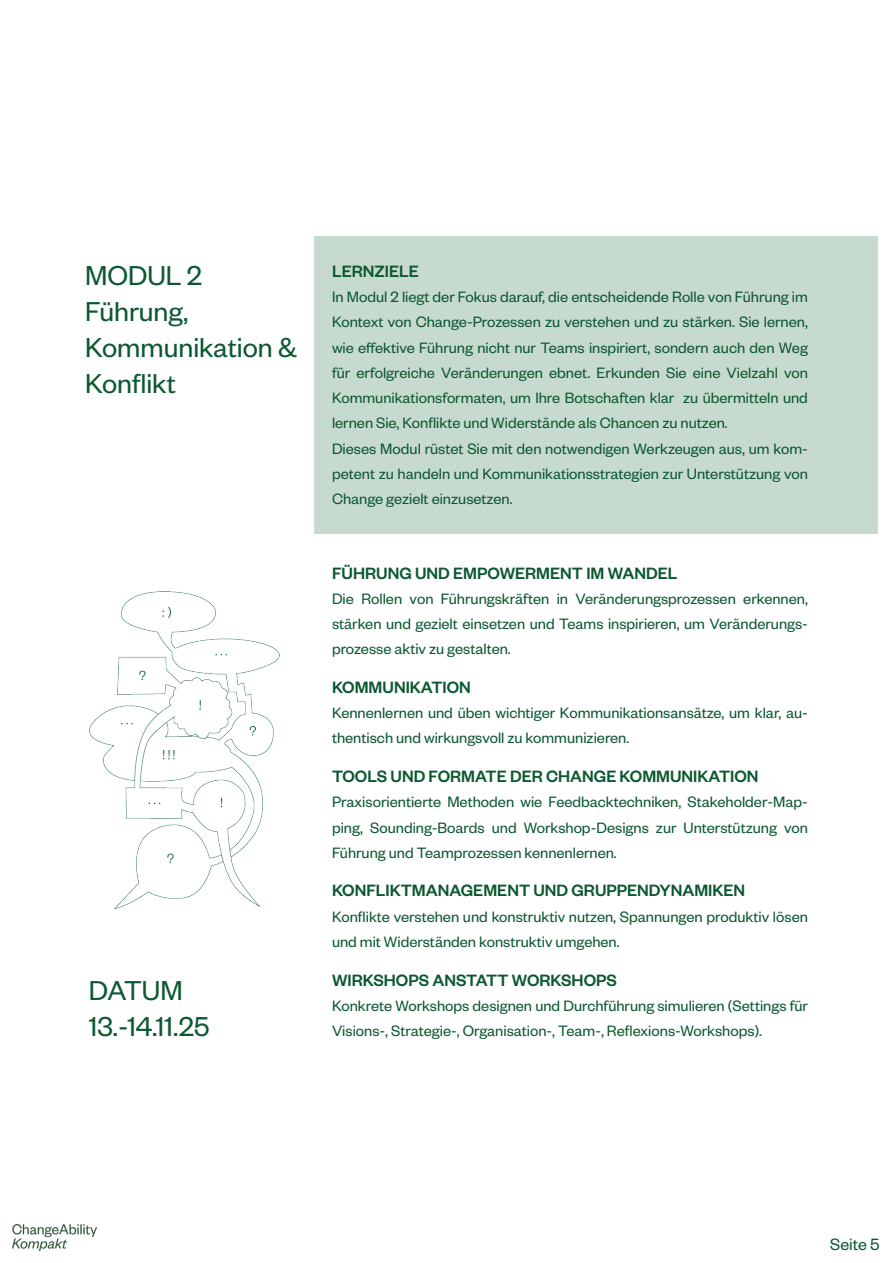
<style>
.page{position:relative;width:893px;height:1263px;background:#fff}
.page>*{position:absolute;margin:0;border:0;box-sizing:border-box;transform-origin:0 0}
.Einleitung{font:30px/36px "Founders Grotesk";color:#0c5830}
.H2_fett{font:500 18px "Founders Grotesk";color:#0c5830}
.t1{font:18px "Founders Grotesk";color:#0c5830}
.Fliesstext{font:16.5px/25.2px "Founders Grotesk";color:#0c5830}
.Fliesstext_block{font:16.5px/25.2px "Founders Grotesk";color:#0c5830;text-align:justify}
</style>
<div class="page">
<img style="left:13px;top:1225px;width:83px;height:25px">
<div style="left:314px;top:236px;width:564px;height:298px;background:#c7dad0"></div>
<img style="left:90px;top:592px;width:189px;height:316px">
<p class="Einleitung" style="left:85px;top:256px;width:213px">MODUL 2<br>Führung,<br>Kommunikation &amp;<br>Konflikt</p>
<p class="Einleitung" style="left:89px;top:971px;width:122px">DATUM<br>13.-14.11.25</p>
<p class="H2_fett" style="left:332px;top:260px;width:88px">LERNZIELE</p>
<p class="Fliesstext_block" style="left:332px;top:284px;width:477px">In Modul 2 liegt der Fokus darauf, die entscheidende Rolle von Führung im Kontext von Change-Prozessen zu verstehen und zu stärken. Sie lernen, wie effektive Führung nicht nur Teams inspiriert, sondern auch den Weg für erfolgreiche Veränderungen ebnet. Erkunden Sie eine Vielzahl von Kommunikationsformaten, um Ihre Botschaften klar zu übermitteln und lernen Sie, Konflikte und Widerstände als Chancen zu nutzen.</p>
<p class="Fliesstext_block" style="left:332px;top:435px;width:477px">Dieses Modul rüstet Sie mit den notwendigen Werkzeugen aus, um kom&shy;petent zu handeln und Kommunikationsstrategien zur Unterstützung von Change gezielt einzusetzen.</p>
<p class="H2_fett" style="left:332px;top:562px;width:347px">FÜHRUNG UND EMPOWERMENT IM WANDEL</p>
<p class="Fliesstext" style="left:332px;top:585px;width:477px;text-align:justify">Die Rollen von Führungskräften in Veränderungsprozessen erkennen, stärken und gezielt einsetzen und Teams inspirieren, um Veränderungs&shy;prozesse aktiv zu gestalten.</p>
<p class="H2_fett" style="left:332px;top:676px;width:140px">KOMMUNIKATION</p>
<p class="Fliesstext" style="left:332px;top:699px;width:477px">Kennenlernen und üben wichtiger Kommunikationsansätze, um klar, au&shy;thentisch und wirkungsvoll zu kommunizieren.</p>
<p class="H2_fett" style="left:332px;top:765px;width:428px">TOOLS UND FORMATE DER CHANGE KOMMUNIKATION</p>
<p class="Fliesstext" style="left:332px;top:789px;width:477px;text-align:justify">Praxisorientierte Methoden wie Feedbacktechniken, Stakeholder-Map&shy;ping, Sounding-Boards und Workshop-Designs zur Unterstützung von Führung und Teamprozessen kennenlernen.</p>
<p class="H2_fett" style="left:332px;top:879px;width:415px">KONFLIKTMANAGEMENT UND GRUPPENDYNAMIKEN</p>
<p class="Fliesstext" style="left:332px;top:903px;width:477px">Konflikte verstehen und konstruktiv nutzen, Spannungen produktiv lösen und mit Widerständen konstruktiv umgehen.</p>
<p class="H2_fett" style="left:332px;top:968px;width:287px">WIRKSHOPS ANSTATT WORKSHOPS</p>
<p class="Fliesstext" style="left:332px;top:992px;width:477px">Konkrete Workshops designen und Durchführung simulieren (Settings für<br>Visions-, Strategie-, Organisation-, Team-, Reflexions-Workshops).</p>
<p class="t1" style="left:830px;top:1233px;width:51px">Seite 5</p>
</div>
